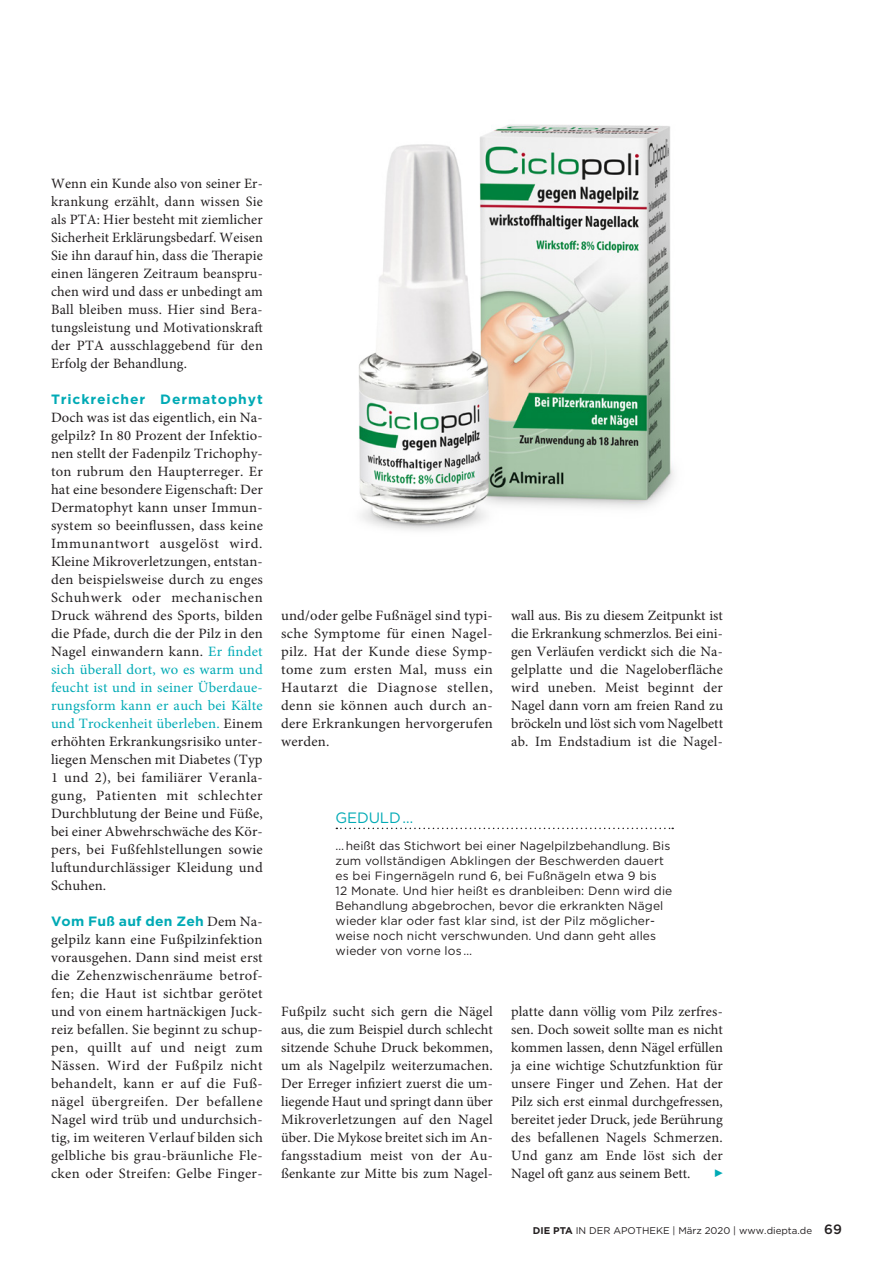
<style>
.page{position:relative;width:893px;height:1263px;background:#fff}
.page>*{position:absolute;margin:0;border:0;box-sizing:border-box;transform-origin:0 0}
.t1{font:15px "Gotham";letter-spacing:-.01em;color:#00aab5}
.t2{font:14.25px/18px "Minion Pro";letter-spacing:.02em;color:#231f20;text-align:justify}
.t3{font:700 13.5px "Gotham";letter-spacing:.06em;color:#00aab5}
.t4{font:700 13.5px "Gotham";letter-spacing:.015em;color:#00aab5}
.t5{font:12px/15px "Gotham";letter-spacing:.01em;color:#231f20}
.t6{font:9.75px "Gotham";color:#231f20}
.s1{color:#00aab5}
.s2{font-family:"Minion Pro";font-weight:400;font-size:14.25px;color:#231f20}
.s3{font-weight:700}
.s4{font-weight:500;font-size:13.5px}
</style>
<div class="page">
<img style="left:358px;top:124px;width:316px;height:407px">
<svg style="left:336px;top:828px;width:337px;height:1px"></svg>
<p class="t2" style="left:51px;top:175px;width:213px">Wenn ein Kunde also von seiner Er&shy;krankung erzählt, dann wissen Sie als PTA: Hier besteht mit ziemlicher Sicherheit Erklärungsbedarf. Weisen Sie ihn darauf hin, dass die Therapie einen längeren Zeitraum beanspru&shy;chen wird und dass er unbedingt am Ball bleiben muss. Hier sind Bera&shy;tungsleistung und Motivationskraft der PTA ausschlaggebend für den Erfolg der Behandlung.</p>
<p class="t3" style="left:51px;top:390px;width:213px">Trickreicher Dermatophyt</p>
<p class="t2" style="left:51px;top:409px;width:213px">Doch was ist das eigentlich, ein Na&shy;gelpilz? In 80 Prozent der Infektio&shy;nen stellt der Fadenpilz Trichophy&shy;ton rubrum den Haupterreger. Er hat eine besondere Eigenschaft: Der Dermatophyt kann unser Immun&shy;system so beeinflussen, dass keine Immunantwort ausgelöst wird.<br>Kleine Mikroverletzungen, entstan&shy;den beispielsweise durch zu enges Schuhwerk oder mechanischen Druck während des Sports, bilden die Pfade, durch die der Pilz in den Nagel einwandern kann. <span class="s1">Er findet sich überall dort, wo es warm und feucht ist und in seiner Überdaue&shy;rungsform kann er auch bei Kälte und Trockenheit überleben.</span> Einem erhöhten Erkrankungsrisiko unter&shy;liegen Menschen mit Diabetes (Typ 1 und 2), bei familiärer Veranla&shy;gung, Patienten mit schlechter Durchblutung der Beine und Füße, bei einer Abwehrschwäche des Kör&shy;pers, bei Fußfehlstellungen sowie luftundurchlässiger Kleidung und Schuhen.</p>
<p class="t4" style="left:51px;top:912px;width:213px">Vom Fuß auf den Zeh <span class="s2">Dem Na-</span></p>
<p class="t2" style="left:51px;top:931px;width:213px">gelpilz kann eine Fußpilzinfektion vorausgehen. Dann sind meist erst die Zehenzwischenräume betrof&shy;fen; die Haut ist sichtbar gerötet und von einem hartnäckigen Juck&shy;reiz befallen. Sie beginnt zu schup&shy;pen, quillt auf und neigt zum Nässen. Wird der Fußpilz nicht behandelt, kann er auf die Fuß&shy;nägel übergreifen. Der befallene Nagel wird trüb und undurchsich&shy;tig, im weiteren Verlauf bilden sich gelbliche bis grau-bräunliche Fle&shy;cken oder Streifen: Gelbe Finger-</p>
<p class="t2" style="left:281px;top:607px;width:213px">und/oder gelbe Fußnägel sind typi&shy;sche Symptome für einen Nagel&shy;pilz. Hat der Kunde diese Symp&shy;tome zum ersten Mal, muss ein Hautarzt die Diagnose stellen, denn sie können auch durch an&shy;dere Erkrankungen hervorgerufen werden.</p>
<p class="t2" style="left:511px;top:607px;width:213px">wall aus. Bis zu diesem Zeitpunkt ist die Erkrankung schmerzlos. Bei eini&shy;gen Verläufen verdickt sich die Na&shy;gelplatte und die Nageloberfläche wird uneben. Meist beginnt der Nagel dann vorn am freien Rand zu bröckeln und löst sich vom Nagelbett ab. Im Endstadium ist die Nagel-</p>
<p class="t1" style="left:336px;top:808px;width:79px">GEDULD …</p>
<p class="t5" style="left:336px;top:838px;width:338px">… heißt das Stichwort bei einer Nagelpilzbehandlung. Bis zum vollständigen Abklingen der Beschwerden dauert es bei Fingernägeln rund 6, bei Fußnägeln etwa 9 bis<br>12 Monate. Und hier heißt es dranbleiben: Denn wird die Behandlung abgebrochen, bevor die erkrankten Nägel wieder klar oder fast klar sind, ist der Pilz möglicher&shy;weise noch nicht verschwunden. Und dann geht alles wieder von vorne los …</p>
<p class="t2" style="left:281px;top:1003px;width:213px">Fußpilz sucht sich gern die Nägel aus, die zum Beispiel durch schlecht sitzende Schuhe Druck bekommen, um als Nagelpilz weiterzumachen.<br>Der Erreger infiziert zuerst die um&shy;liegende Haut und springt dann über Mikroverletzungen auf den Nagel über. Die Mykose breitet sich im An&shy;fangsstadium meist von der Au&shy;ßenkante zur Mitte bis zum Nagel-</p>
<p class="t2" style="left:511px;top:1003px;width:213px">platte dann völlig vom Pilz zerfres&shy;sen. Doch soweit sollte man es nicht kommen lassen, denn Nägel erfüllen ja eine wichtige Schutzfunktion für unsere Finger und Zehen. Hat der Pilz sich erst einmal durchgefressen, bereitet jeder Druck, jede Berührung des befallenen Nagels Schmerzen.<br>Und ganz am Ende löst sich der Nagel oft ganz aus seinem Bett.</p>
<p class="t6" style="left:533px;top:1224px;width:311px"><span class="s3">DIE PTA</span> IN DER APOTHEKE | März 2020 | www.diepta.de <span class="s4">69</span></p>
</div>
